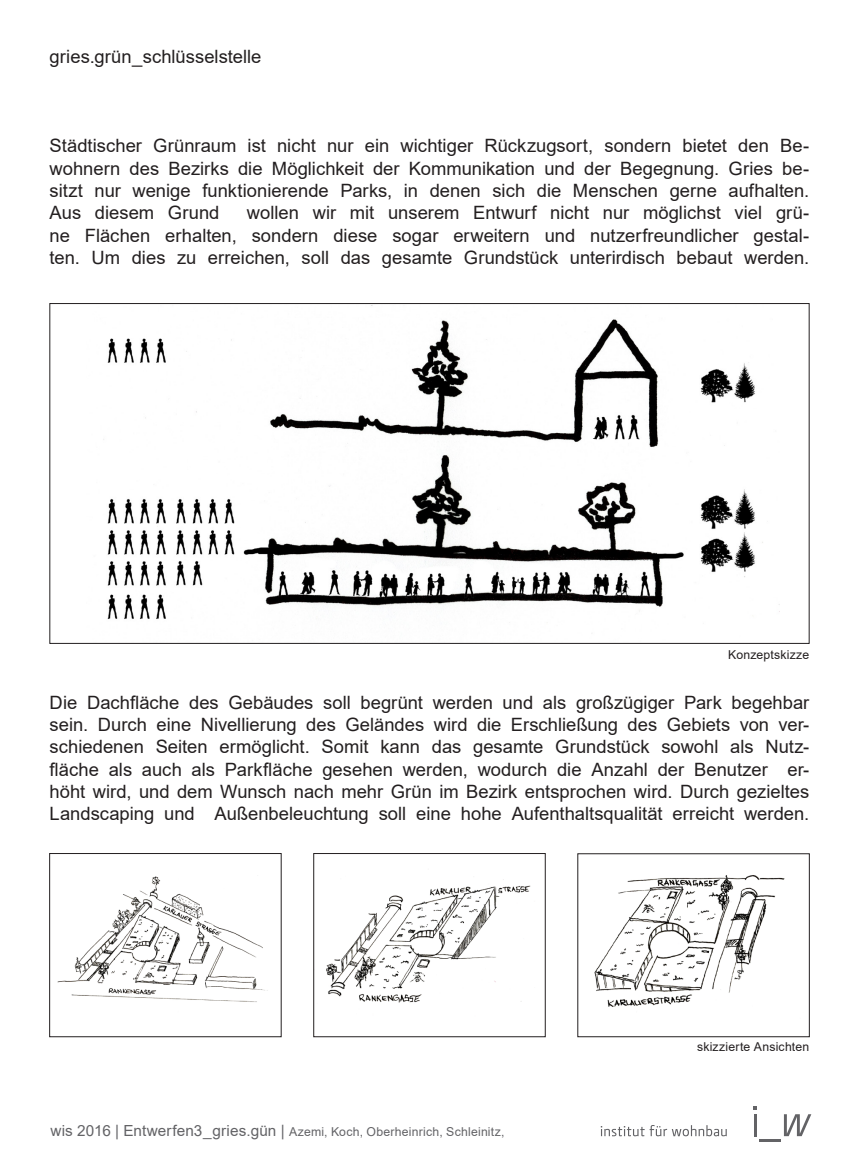
<style>
.page{position:relative;width:859px;height:1156px;background:#fff}
.page>*{position:absolute;margin:0;border:0;box-sizing:border-box;transform-origin:0 0}
.Fusszeile_8_75pt{font:18.38px/22.4px "Arial";color:#231f20;text-align:justify}
.t1{font:12.25px "Arial";letter-spacing:.015em;color:#636366}
.Fusszeile_8_75pt-2{font:12.25px "Arial";letter-spacing:.015em;color:#231f20}
.s1{font-size:15.4px}
</style>
<div class="page">
<svg style="left:600px;top:1125px;width:126px;height:11px"></svg>
<hr style="left:759px;top:1139px;width:21px;height:2px;background:#636366">
<svg style="left:783px;top:1114px;width:28px;height:22px"></svg>
<hr style="left:753px;top:1114px;width:3px;height:22px;background:#636366">
<img style="left:103px;top:305px;width:660px;height:314px">
<img style="left:57px;top:876px;width:211px;height:126px">
<div style="left:49px;top:853px;width:232px;height:184px;border:1px solid #231f20"></div>
<img style="left:326px;top:879px;width:205px;height:124px">
<div style="left:313px;top:853px;width:232px;height:184px;border:1px solid #231f20"></div>
<img style="left:594px;top:875px;width:191px;height:132px">
<div style="left:577px;top:853px;width:232px;height:184px;border:1px solid #231f20"></div>
<p class="Fusszeile_8_75pt" style="left:50px;top:45px;width:213px">gries.grün_schlüsselstelle</p>
<p class="Fusszeile_8_75pt" style="left:50px;top:135px;width:761px">Städtischer Grünraum ist nicht nur ein wichtiger Rückzugsort, sondern bietet den Be&shy;wohnern des Bezirks die Möglichkeit der Kommunikation und der Begegnung. Gries be&shy;sitzt nur wenige funktionierende Parks, in denen sich die Menschen gerne aufhalten.</p>
<p class="Fusszeile_8_75pt" style="left:50px;top:201px;width:171px">Aus diesem Grund</p>
<p class="Fusszeile_8_75pt" style="left:50px;top:201px;width:761px;text-indent:197px">wollen wir mit unserem Entwurf nicht nur möglichst viel grü&shy;ne Flächen erhalten, sondern diese sogar erweitern und nutzerfreundlicher gestal&shy;ten. Um dies zu erreichen, soll das gesamte Grundstück unterirdisch bebaut werden.</p>
<p class="Fusszeile_8_75pt-2" style="left:727px;top:647px;width:83px">Konzeptskizze</p>
<p class="Fusszeile_8_75pt" style="left:50px;top:691px;width:760px">Die Dachfläche des Gebäudes soll begrünt werden und als großzügiger Park begehbar sein. Durch eine Nivellierung des Geländes wird die Erschließung des Gebiets von ver&shy;schiedenen Seiten ermöglicht. Somit kann das gesamte Grundstück sowohl als Nutz&shy;fläche als auch als Parkfläche gesehen werden, wodurch die Anzahl der Benutzer er&shy;höht wird, und dem Wunsch nach mehr Grün im Bezirk entsprochen wird. Durch gezieltes Landscaping und Außenbeleuchtung soll eine hohe Aufenthaltsqualität erreicht werden.</p>
<p class="t1" style="left:50px;top:1123px;width:455px"><span class="s1">wis 2016 | Entwerfen3_gries.gün |</span> Azemi, Koch, Oberheinrich, Schleinitz,</p>
<p class="Fusszeile_8_75pt-2" style="left:696px;top:1038px;width:114px">skizzierte Ansichten</p>
</div>
